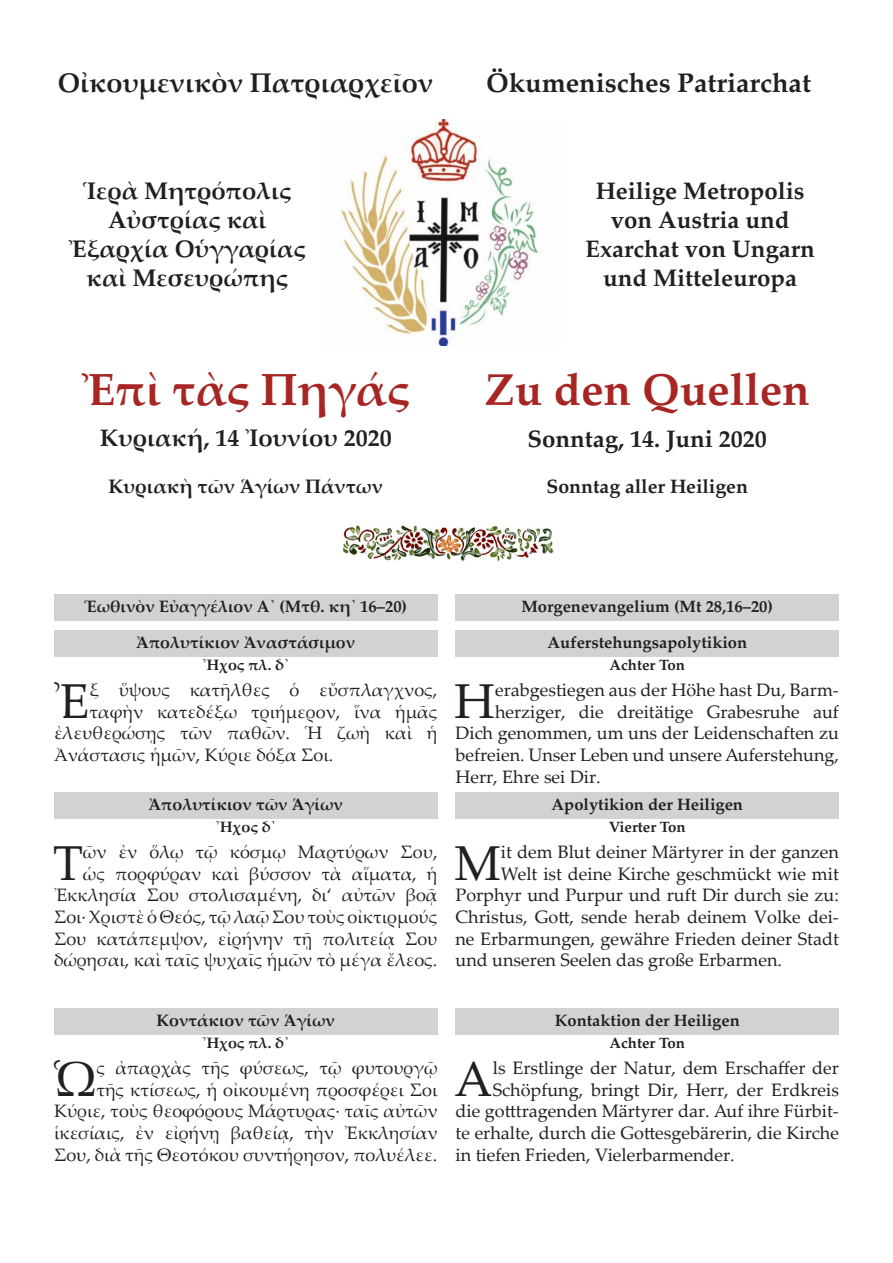
<style>
.page{position:relative;width:893px;height:1263px;background:#fff}
.page>*{position:absolute;margin:0;border:0;box-sizing:border-box;transform-origin:0 0}
.Text{font:49.05px "Palatino Linotype";color:#231f20}
.t1{font:700 45px "Palatino";color:#a72624}
.t2{font:700 27px "Palatino";color:#231f20}
.t3{font:700 24px/28.8px "Palatino";color:#231f20;text-align:center}
.t4{font:700 19.5px "Palatino";color:#231f20}
.Text-2{font:18px/21.6px "Palatino Linotype";color:#231f20;text-align:right}
.Überschriften{font:700 16.5px "Palatino";color:#231f20}
.Ton{font:700 15px "Palatino";color:#231f20}
</style>
<div class="page">
<img style="left:341px;top:120px;width:198px;height:226px">
<div style="left:54px;top:594px;width:383px;height:27px;background:#d1d2d4"></div>
<div style="left:54px;top:630px;width:383px;height:27px;background:#d1d2d4"></div>
<div style="left:54px;top:792px;width:383px;height:27px;background:#d1d2d4"></div>
<div style="left:54px;top:1008px;width:383px;height:27px;background:#d1d2d4"></div>
<div style="left:455px;top:594px;width:384px;height:27px;background:#d1d2d4"></div>
<div style="left:455px;top:630px;width:384px;height:27px;background:#d1d2d4"></div>
<div style="left:455px;top:792px;width:384px;height:27px;background:#d1d2d4"></div>
<div style="left:455px;top:1008px;width:384px;height:27px;background:#d1d2d4"></div>
<img style="left:342px;top:525px;width:212px;height:36px">
<p class="t2" style="left:58px;top:60px;width:377px">Οἰκουμενικὸν Πατριαρχεῖον</p>
<p class="t2" style="left:486px;top:60px;width:326px">Ökumenisches Patriarchat</p>
<p class="t3" style="left:69px;top:176px;width:239px">Ἱερὰ Μητρόπολις<br>Αὐστρίας καὶ<br>Ἐξαρχία Οὑγγαρίας καὶ Μεσευρώπης</p>
<p class="t3" style="left:585px;top:176px;width:231px">Heilige Metropolis von Austria und<br>Exarchat von Ungarn und Mitteleuropa</p>
<p class="t1" style="left:82px;top:351px;width:329px">Ἐπὶ τὰς Πηγάς</p>
<p class="t1" style="left:485px;top:351px;width:326px">Zu den Quellen</p>
<p class="t3" style="left:100px;top:423px;width:293px">Kυριακή, 14 Ἰουνίου 2020</p>
<p class="t3" style="left:528px;top:424px;width:241px">Sonntag, 14. Juni 2020</p>
<p class="t4" style="left:109px;top:470px;width:276px">Κυριακὴ τῶν Ἁγίων Πάντων</p>
<p class="t4" style="left:546px;top:470px;width:203px">Sonntag aller Heiligen</p>
<p class="Überschriften" style="left:84px;top:592px;width:324px">Ἑωθινὸν Εὐαγγέλιον Α᾽ (Μτθ. κη᾽ 16–20)</p>
<p class="Überschriften" style="left:136px;top:628px;width:220px">Ἀπολυτίκιον Ἀναστάσιμον</p>
<p class="Ton" style="left:202px;top:652px;width:88px">Ἦχος πλ. δ᾽</p>
<p class="Text" style="left:53px;top:666px;width:38px">Ἐ</p>
<p class="Text-2" style="left:89px;top:678px;width:349px">ξ ὕψους κατῆλθες ὁ εὔσπλαγχνος,</p>
<p class="Text-2" style="left:89px;top:700px;width:349px">ταφὴν κατεδέξω τριήμερον, ἵνα ἡμᾶς</p>
<p class="Text-2" style="left:54px;top:722px;width:385px">ἐλευθερώσῃς τῶν παθῶν. Ἡ ζωὴ καὶ ἡ</p>
<p class="Text-2" style="left:54px;top:743px;width:281px">Ἀνάστασις ἡμῶν, Κύριε δόξα Σοι.</p>
<p class="Überschriften" style="left:148px;top:790px;width:196px">Ἀπολυτίκιον τῶν Ἁγίων</p>
<p class="Ton" style="left:216px;top:814px;width:61px">Ἦχος δ᾽</p>
<p class="Text" style="left:53px;top:828px;width:31px">Τ</p>
<p class="Text-2" style="left:54px;top:840px;width:385px">ῶν ἐν ὅλῳ τῷ κόσμῳ Μαρτύρων Σου,<br>ὡς πορφύραν καὶ βύσσον τὰ αἵματα, ἡ Ἐκκλησία Σου στολισαμένη, δι‘ αὐτῶν βοᾷ Σοι· Χριστὲ ὁ Θεός, τῷ λαῷ Σου τοὺς οἰκτιρμούς Σου κατάπεμψον, εἰρήνην τῇ πολιτείᾳ Σου δώρησαι, καὶ ταῖς ψυχαῖς ἡμῶν τὸ μέγα ἔλεος.</p>
<p class="Überschriften" style="left:157px;top:1006px;width:180px">Κοντάκιον τῶν Ἁγίων</p>
<p class="Ton" style="left:202px;top:1030px;width:88px">Ἦχος πλ. δ᾽</p>
<p class="Text" style="left:53px;top:1044px;width:44px">Ὡ</p>
<p class="Text-2" style="left:54px;top:1056px;width:385px">ς ἀπαρχὰς τῆς φύσεως, τῷ φυτουργῷ<br>τῆς κτίσεως, ἡ οἰκουμένη προσφέρει Σοι Κύριε, τοὺς θεοφόρους Μάρτυρας· ταῖς αὐτῶν ἱκεσίαις, ἐν εἰρήνῃ βαθείᾳ, τὴν Ἐκκλησίαν Σου, διὰ τῆς Θεοτόκου συντήρησον, πολυέλεε.</p>
<p class="Überschriften" style="left:521px;top:592px;width:253px">Morgenevangelium (Mt 28,16–20)</p>
<p class="Überschriften" style="left:547px;top:628px;width:201px">Auferstehungsapolytikion</p>
<p class="Ton" style="left:609px;top:652px;width:77px">Achter Ton</p>
<p class="Text" style="left:454px;top:666px;width:42px">H</p>
<p class="Text-2" style="left:495px;top:678px;width:345px">erabgestiegen aus der Höhe hast Du, Barm-</p>
<p class="Text-2" style="left:495px;top:700px;width:345px">herziger, die dreitätige Grabesruhe auf</p>
<p class="Text-2" style="left:455px;top:722px;width:385px">Dich genommen, um uns der Leidenschaften zu</p>
<p class="Text-2" style="left:455px;top:743px;width:385px">befreien. Unser Leben und unsere Auferstehung,</p>
<p class="Text-2" style="left:455px;top:765px;width:147px">Herr, Ehre sei Dir.</p>
<p class="Überschriften" style="left:551px;top:790px;width:193px">Apolytikion der Heiligen</p>
<p class="Ton" style="left:609px;top:814px;width:79px">Vierter Ton</p>
<p class="Text" style="left:455px;top:828px;width:48px">M</p>
<p class="Text-2" style="left:501px;top:840px;width:339px">it dem Blut deiner Märtyrer in der ganzen</p>
<p class="Text-2" style="left:501px;top:862px;width:340px">Welt ist deine Kirche geschmückt wie mit</p>
<p class="Text-2" style="left:455px;top:884px;width:385px">Porphyr und Purpur und ruft Dir durch sie zu:</p>
<p class="Text-2" style="left:455px;top:905px;width:385px">Christus, Gott, sende herab deinem Volke dei-</p>
<p class="Text-2" style="left:455px;top:927px;width:385px">ne Erbarmungen, gewähre Frieden deiner Stadt</p>
<p class="Text-2" style="left:455px;top:948px;width:328px">und unseren Seelen das große Erbarmen.</p>
<p class="Überschriften" style="left:555px;top:1006px;width:187px">Kontaktion der Heiligen</p>
<p class="Ton" style="left:609px;top:1030px;width:77px">Achter Ton</p>
<p class="Text" style="left:455px;top:1044px;width:40px">A</p>
<p class="Text-2" style="left:493px;top:1056px;width:348px">ls Erstlinge der Natur, dem Erschaffer der</p>
<p class="Text-2" style="left:493px;top:1078px;width:348px">Schöpfung, bringt Dir, Herr, der Erdkreis</p>
<p class="Text-2" style="left:455px;top:1100px;width:385px">die gotttragenden Märtyrer dar. Auf ihre Fürbit-</p>
<p class="Text-2" style="left:455px;top:1121px;width:385px">te erhalte, durch die Gottesgebärerin, die Kirche</p>
<p class="Text-2" style="left:455px;top:1143px;width:281px">in tiefen Frieden, Vielerbarmender.</p>
</div>
